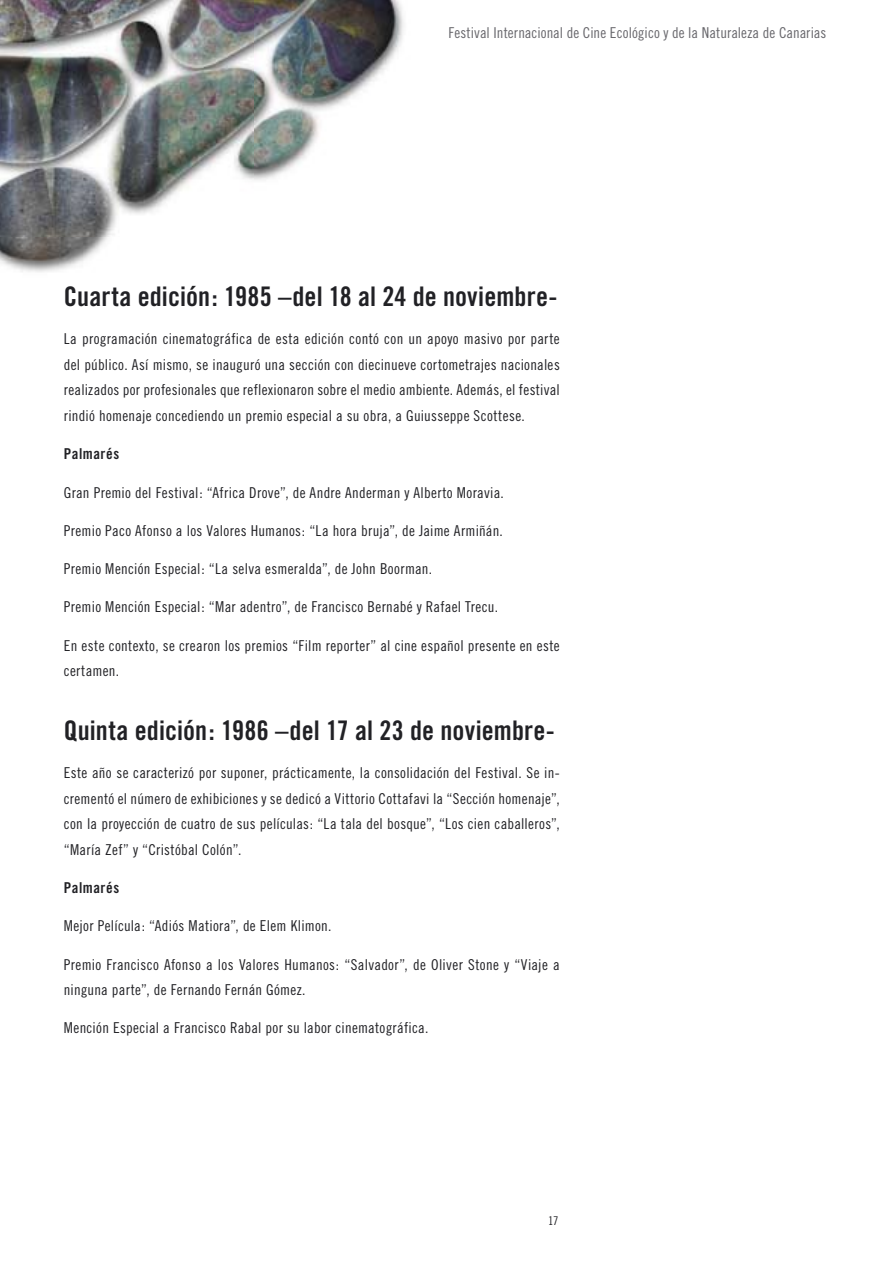
<style>
.page{position:relative;width:893px;height:1263px;background:#fff}
.page>*{position:absolute;margin:0;border:0;box-sizing:border-box;transform-origin:0 0}
.t1{font:27px "Trade Gothic Bold Cond Twenty";letter-spacing:.005em;color:#212125}
.t2{font:15px/25.5px "Trade Gothic Cond Eighteen";letter-spacing:.02em;color:#212125;text-align:justify}
.t3{font:15px "Trade Gothic Cond Eighteen";letter-spacing:.005em;color:#68676c}
.t4{font:15px "Trade Gothic Bold Cond Twenty";letter-spacing:.04em;color:#212125}
.t5{font:12px "Trade Gothic Cond Eighteen";color:#212125}
</style>
<div class="page">
<img style="left:0;top:0;width:404px;height:272px">
<p class="t3" style="left:448px;top:24px;width:379px">Festival Internacional de Cine Ecológico y de la Naturaleza de Canarias</p>
<h1 class="t1" style="left:64px;top:280px;width:495px">Cuarta edición: 1985 –del 18 al 24 de noviembre-</h1>
<p class="t2" style="left:64px;top:326px;width:498px">La programación cinematográfica de esta edición contó con un apoyo masivo por parte del público. Así mismo, se inauguró una sección con diecinueve cortometrajes nacionales realizados por profesionales que reflexionaron sobre el medio ambiente. Además, el festival rindió homenaje concediendo un premio especial a su obra, a Guiusseppe Scottese.</p>
<p class="t4" style="left:64px;top:445px;width:57px">Palmarés</p>
<p class="t2" style="left:64px;top:479px;width:442px">Gran Premio del Festival: “Africa Drove”, de Andre Anderman y Alberto Moravia.</p>
<p class="t2" style="left:64px;top:517px;width:441px">Premio Paco Afonso a los Valores Humanos: “La hora bruja”, de Jaime Armiñán.</p>
<p class="t2" style="left:64px;top:556px;width:370px">Premio Mención Especial: “La selva esmeralda”, de John Boorman.</p>
<p class="t2" style="left:64px;top:594px;width:436px">Premio Mención Especial: “Mar adentro”, de Francisco Bernabé y Rafael Trecu.</p>
<p class="t2" style="left:64px;top:632px;width:497px">En este contexto, se crearon los premios “Film reporter” al cine español presente en este certamen.</p>
<h1 class="t1" style="left:64px;top:714px;width:493px">Quinta edición: 1986 –del 17 al 23 de noviembre-</h1>
<p class="t2" style="left:64px;top:760px;width:497px">Este año se caracterizó por suponer, prácticamente, la consolidación del Festival. Se in&shy;crementó el número de exhibiciones y se dedicó a Vittorio Cottafavi la “Sección homenaje”, con la proyección de cuatro de sus películas: “La tala del bosque”, “Los cien caballeros”, “María Zef” y “Cristóbal Colón”.</p>
<p class="t4" style="left:64px;top:878px;width:57px">Palmarés</p>
<p class="t2" style="left:64px;top:913px;width:269px">Mejor Película: “Adiós Matiora”, de Elem Klimon.</p>
<p class="t2" style="left:64px;top:951px;width:497px">Premio Francisco Afonso a los Valores Humanos: “Salvador”, de Oliver Stone y “Viaje a ninguna parte”, de Fernando Fernán Gómez.</p>
<p class="t2" style="left:64px;top:1015px;width:366px">Mención Especial a Francisco Rabal por su labor cinematográfica.</p>
<p class="t5" style="left:548px;top:1213px;width:12px">17</p>
</div>
